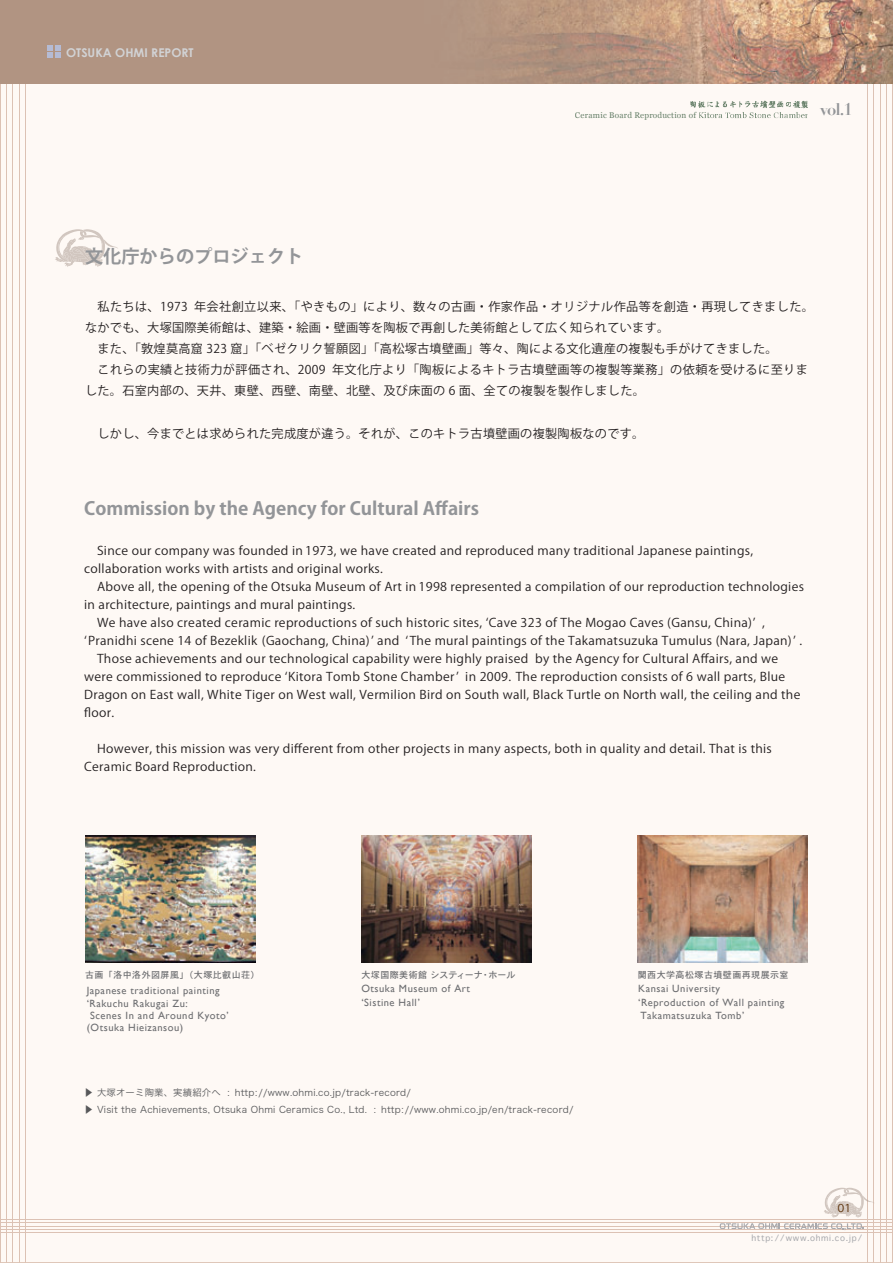
<style>
.page{position:relative;width:893px;height:1263px;background:#fff}
.page>*{position:absolute;margin:0;border:0;box-sizing:border-box;transform-origin:0 0}
.t1{font:700 18.15px "Koz Go Pro";color:#939598}
.t2{font:700 18px "Koz Go Pro";color:#939598;scale:1.04 1}
.t3{font:700 16.5px "Didot";color:#939598}
.t4{font:12.15px/21.3px "Koz Go Pro";letter-spacing:.025em;color:#231f20}
.t5{font:700 12.15px "Century Gothic";color:#d1d2d4}
.t6{font:12px/18px "Koz Go Pro";letter-spacing:.025em;color:#231f20;scale:1.04 1}
.t7{font:10.5px/13.5px "Gill Sans";letter-spacing:.05em;color:#6c6d70}
.t8{font:10.5px "Osaka";color:#603711}
.t9{font:9.3px/16.2px "Hira Kaku Pro W3";letter-spacing:.025em;color:#57585a}
.t10{font:9px "Osaka";letter-spacing:.05em;color:#6c6d70}
.t11{font:9px "Osaka";color:#6c6d70}
.t12{font:8.25px "Georgia";letter-spacing:.025em;color:#678069}
.t13{font:8.25px "Osaka";letter-spacing:.075em;color:#a8a9ad}
.s1{font-family:"MS Gothic"}
</style>
<div class="page">
<div style="left:0;top:83px;width:893px;height:1180px;background:#fef9f5"></div>
<svg style="left:55px;top:229px;width:63px;height:38px"></svg>
<img style="left:0;top:0;width:893px;height:83px">
<svg style="left:720px;top:1188px;width:154px;height:42px"></svg>
<svg style="left:48px;top:45px;width:12px;height:13px"></svg>
<img style="left:85px;top:835px;width:170px;height:128px">
<img style="left:361px;top:835px;width:171px;height:128px">
<img style="left:638px;top:835px;width:170px;height:128px">
<svg style="left:575px;top:112px;width:13px;height:6px"></svg>
<hr style="left:589px;top:114px;width:11px;height:4px;background:#fef9f5">
<svg style="left:600px;top:112px;width:3px;height:6px"></svg>
<div style="left:603px;top:112px;width:29px;height:6px;background:#fef9f5"></div>
<svg style="left:635px;top:112px;width:5px;height:6px"></svg>
<div style="left:641px;top:114px;width:16px;height:6px;background:#fef9f5"></div>
<svg style="left:658px;top:112px;width:4px;height:6px"></svg>
<div style="left:662px;top:113px;width:12px;height:5px;background:#fef9f5"></div>
<svg style="left:674px;top:112px;width:7px;height:6px"></svg>
<div style="left:682px;top:112px;width:15px;height:6px;background:#fef9f5"></div>
<img style="left:690px;top:101px;width:118px;height:17px">
<p class="t5" style="left:66px;top:45px;width:129px">OTSUKA OHMI REPORT</p>
<p class="t12" style="left:575px;top:110px;width:123px">Ceramic Board Reproduction of</p>
<h3 class="t3" style="left:820px;top:99px;width:34px">vol.1</h3>
<h1 class="t1" style="left:85px;top:244px;width:220px">文化庁からのプロジェクト</h1>
<p class="t4" style="left:85px;top:296px;width:730px">　私たちは、1973 年会社創立以来、「やきもの」により、数々の古画・作家作品・オリジナル作品等を創造・再現してきました。なかでも、大塚国際美術館は、建築・絵画・壁画等を陶板で再創した美術館として広く知られています。<br>　また、「敦煌莫高窟 323 窟」「ベゼクリク誓願図」「高松塚古墳壁画」等々、陶による文化遺産の複製も手がけてきました。<br>　これらの実績と技術力が評価され、2009 年文化庁より「陶板によるキトラ古墳壁画等の複製等業務」の依頼を受けるに至りました。石室内部の、天井、東壁、西壁、南壁、北壁、及び床面の 6 面、全ての複製を製作しました。</p>
<p class="t4" style="left:85px;top:423px;width:561px">　しかし、今までとは求められた完成度が違う。それが、このキトラ古墳壁画の複製陶板なのです。</p>
<h2 class="t2" style="left:84px;top:497px;width:381px">Commission by the Agency for Cultural Affairs</h2>
<p class="t6" style="left:84px;top:541px;width:645px;text-indent:13px">Since our company was founded in 1973, we have created and reproduced many traditional Japanese paintings, collaboration works with artists and original works.</p>
<p class="t6" style="left:97px;top:577px;width:681px">Above all, the opening of the Otsuka Museum of Art in 1998 represented a compilation of our reproduction technologies</p>
<p class="t6" style="left:84px;top:595px;width:262px">in architecture, paintings and mural paintings.</p>
<p class="t6" style="left:97px;top:613px;width:643px">We have also created ceramic reproductions of such historic sites, ʻCave 323 of The Mogao Caves (Gansu, China)ʼ ,</p>
<p class="t6" style="left:84px;top:631px;width:692px">ʻPranidhi scene 14 of Bezeklik (Gaochang, China)ʼ and ʻThe mural paintings of the Takamatsuzuka Tumulus (Nara, Japan)ʼ .</p>
<p class="t6" style="left:97px;top:649px;width:656px">Those achievements and our technological capability were highly praised by the Agency for Cultural Affairs, and we</p>
<p class="t6" style="left:84px;top:667px;width:675px">were commissioned to reproduce ʻKitora Tomb Stone Chamberʼ in 2009. The reproduction consists of 6 wall parts, Blue</p>
<p class="t6" style="left:84px;top:685px;width:690px">Dragon on East wall, White Tiger on West wall, Vermilion Bird on South wall, Black Turtle on North wall, the ceiling and the</p>
<p class="t6" style="left:84px;top:703px;width:30px">floor.</p>
<p class="t6" style="left:84px;top:739px;width:663px;text-indent:13px">However, this mission was very different from other projects in many aspects, both in quality and detail. That is this<br>Ceramic Board Reproduction.</p>
<p class="t10" style="left:85px;top:969px;width:176px">古画「洛中洛外図屏風」（大塚比叡山荘）</p>
<p class="t7" style="left:87px;top:983px;width:134px">Japanese traditional painting ‘Rakuchu Rakugai Zu:</p>
<p class="t7" style="left:87px;top:1010px;width:144px;line-height:12px;text-indent:3px">Scenes In and Around Kyoto’ (Otsuka Hieizansou)</p>
<p class="t11" style="left:361px;top:969px;width:155px">大<span class="s1">塚</span>国際美術館 システィーナ・ホール</p>
<p class="t7" style="left:361px;top:982px;width:110px">Otsuka Museum of Art ‘Sistine Hall’</p>
<p class="t9" style="left:84px;top:1084px;width:491px">▶ 大塚オーミ陶業、実績紹介へ : http://www.ohmi.co.jp/track-record/<br>▶ Visit the Achievements, Otsuka Ohmi Ceramics Co., Ltd. : http://www.ohmi.co.jp/en/track-record/</p>
<p class="t10" style="left:638px;top:969px;width:152px">関西大学高松塚古墳壁画再現展示室</p>
<p class="t7" style="left:638px;top:982px;width:148px">Kansai University ‘Reproduction of Wall painting<br>Takamatsuzuka Tomb’</p>
<p class="t8" style="left:837px;top:1201px;width:16px">01</p>
<p class="t13" style="left:751px;top:1232px;width:112px">http://www.ohmi.co.jp/</p>
</div>
